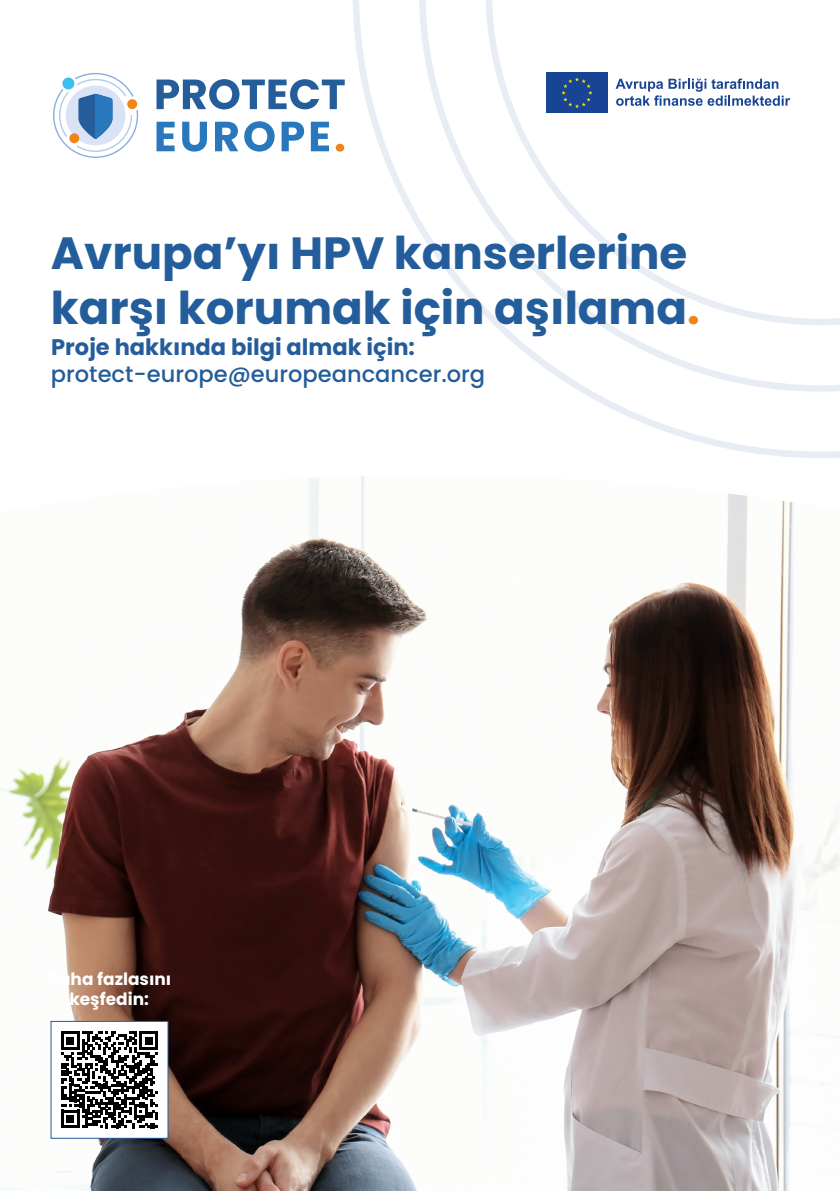
<style>
.page{position:relative;width:840px;height:1191px;background:#fff}
.page>*{position:absolute;margin:0;border:0;box-sizing:border-box;transform-origin:0 0}
.t1{font:700 45.2px/54.2px "Poppins";color:#235d9b}
.t2{font:500 22.6px "Poppins";color:#245d9a}
.t3{font:700 22.6px "Poppins";color:#245d9a}
.t4{font:700 17px/19.8px "Poppins";color:#fff;text-align:center}
.s1{color:#f18418}
</style>
<div class="page">
<img style="left:0;top:476px;width:839px;height:715px">
<svg style="left:352px;top:0;width:487px;height:458px"></svg>
<div style="left:51px;top:1021px;width:117px;height:117px;background:#fff"></div>
<svg style="left:61px;top:1031px;width:97px;height:97px"></svg>
<svg style="left:53px;top:72px;width:86px;height:86px"></svg>
<div style="left:335px;top:144px;width:9px;height:8px;background:#f18418;border-radius:50%"></div>
<svg style="left:156px;top:121px;width:173px;height:31px"></svg>
<svg style="left:156px;top:79px;width:188px;height:30px"></svg>
<div style="left:544px;top:71px;width:64px;height:44px;background:#fff"></div>
<div style="left:546px;top:72px;width:61px;height:41px;background:#174494"></div>
<svg style="left:561px;top:77px;width:31px;height:31px"></svg>
<svg style="left:615px;top:79px;width:174px;height:27px"></svg>
<p class="t1" style="left:51px;top:227px;width:650px">Avrupa’yı HPV kanserlerine karşı korumak için aşılama<span class="s1">.</span></p>
<p class="t3" style="left:51px;top:334px;width:365px">Proje hakkında bilgi almak için:</p>
<p class="t2" style="left:51px;top:361px;width:435px">protect-europe@europeancancer.org</p>
<p class="t4" style="left:47px;top:969px;width:126px">Daha fazlasını keşfedin:</p>
</div>
